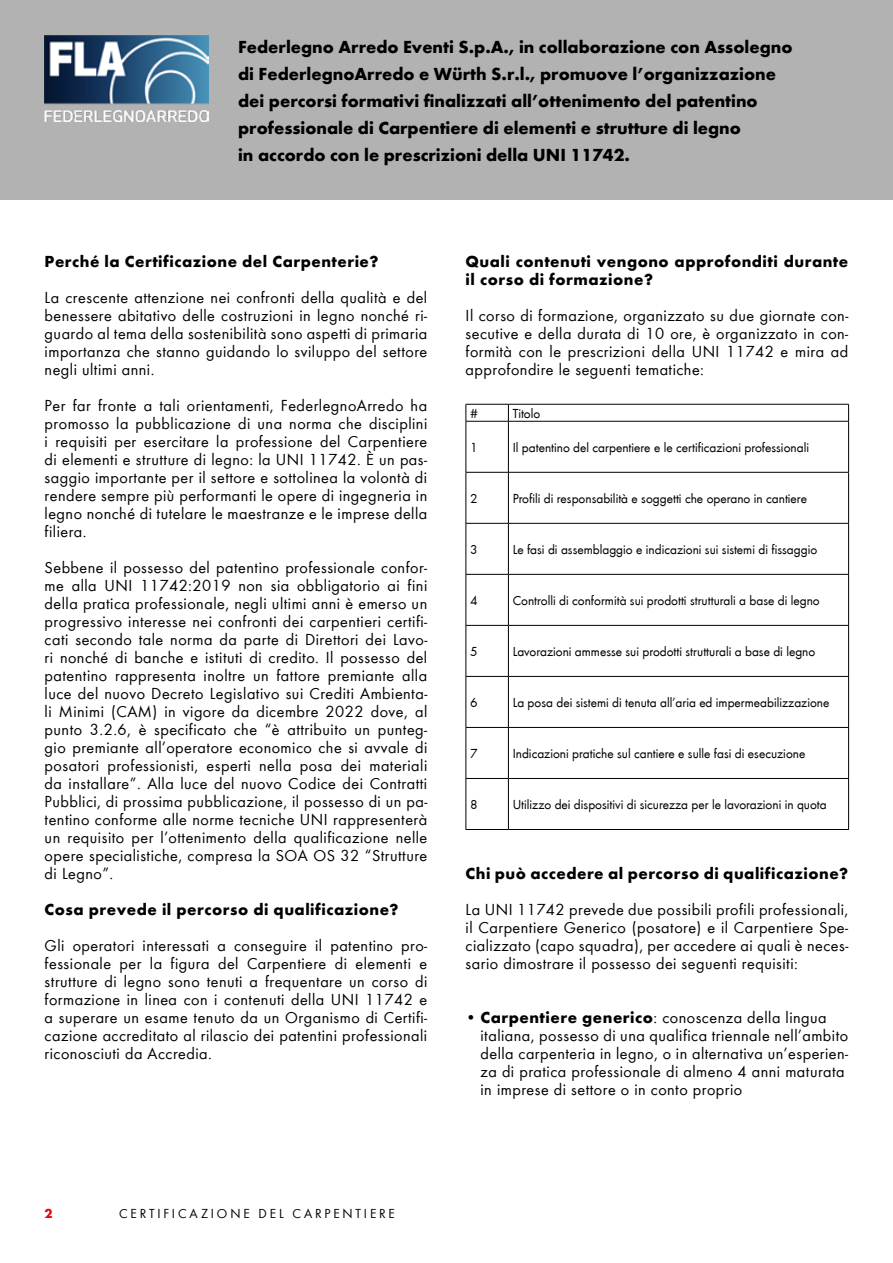
<style>
.page{position:relative;width:893px;height:1263px;background:#fff}
.page>*{position:absolute;margin:0;border:0;box-sizing:border-box;transform-origin:0 0}
.t1{font:700 18px/27px "Wuerth Global";color:#000}
.t2{font:16.5px/18px "Wuerth Global";letter-spacing:.03em;color:#000;text-align:justify}
.t3{font:700 16.5px/18px "Wuerth Global";letter-spacing:.03em;color:#000}
.t4{font:13.5px "Wuerth";color:#000}
.t5{font:13.5px "Wuerth Global";letter-spacing:.21em;color:#000}
.t6{font:700 13.5px "Wuerth Global";color:#e30613}
.s1{font-weight:700}
</style>
<div class="page">
<div style="left:0;top:0;width:893px;height:200px;background:#b3b2b2"></div>
<hr style="left:466px;top:404px;width:42px;height:1px;background:#000">
<svg style="left:466px;top:404px;width:1px;height:17px"></svg>
<hr style="left:508px;top:404px;width:341px;height:1px;background:#000">
<svg style="left:508px;top:404px;width:1px;height:17px"></svg>
<svg style="left:848px;top:404px;width:1px;height:17px"></svg>
<hr style="left:466px;top:421px;width:42px;height:1px;background:#000">
<hr style="left:466px;top:421px;width:1px;height:51px;background:#000">
<hr style="left:508px;top:421px;width:341px;height:1px;background:#000">
<hr style="left:508px;top:421px;width:1px;height:51px;background:#000">
<hr style="left:848px;top:421px;width:1px;height:51px;background:#000">
<hr style="left:466px;top:472px;width:42px;height:1px;background:#000">
<hr style="left:466px;top:472px;width:1px;height:51px;background:#000">
<hr style="left:508px;top:472px;width:341px;height:1px;background:#000">
<hr style="left:508px;top:472px;width:1px;height:51px;background:#000">
<hr style="left:848px;top:472px;width:1px;height:51px;background:#000">
<hr style="left:466px;top:523px;width:42px;height:1px;background:#000">
<hr style="left:466px;top:524px;width:1px;height:50px;background:#000">
<hr style="left:508px;top:523px;width:341px;height:1px;background:#000">
<hr style="left:508px;top:524px;width:1px;height:50px;background:#000">
<hr style="left:848px;top:524px;width:1px;height:50px;background:#000">
<hr style="left:466px;top:574px;width:42px;height:1px;background:#000">
<hr style="left:466px;top:575px;width:1px;height:50px;background:#000">
<hr style="left:508px;top:574px;width:341px;height:1px;background:#000">
<hr style="left:508px;top:575px;width:1px;height:50px;background:#000">
<hr style="left:848px;top:575px;width:1px;height:50px;background:#000">
<hr style="left:466px;top:625px;width:42px;height:1px;background:#000">
<hr style="left:466px;top:626px;width:1px;height:50px;background:#000">
<hr style="left:508px;top:625px;width:341px;height:1px;background:#000">
<hr style="left:508px;top:626px;width:1px;height:50px;background:#000">
<hr style="left:848px;top:626px;width:1px;height:50px;background:#000">
<hr style="left:466px;top:676px;width:42px;height:1px;background:#000">
<hr style="left:466px;top:677px;width:1px;height:50px;background:#000">
<hr style="left:508px;top:676px;width:341px;height:1px;background:#000">
<hr style="left:508px;top:677px;width:1px;height:50px;background:#000">
<hr style="left:848px;top:677px;width:1px;height:50px;background:#000">
<hr style="left:466px;top:727px;width:42px;height:1px;background:#000">
<hr style="left:466px;top:728px;width:1px;height:50px;background:#000">
<hr style="left:508px;top:727px;width:341px;height:1px;background:#000">
<hr style="left:508px;top:728px;width:1px;height:50px;background:#000">
<hr style="left:848px;top:728px;width:1px;height:50px;background:#000">
<hr style="left:466px;top:778px;width:42px;height:1px;background:#000">
<hr style="left:466px;top:779px;width:1px;height:50px;background:#000">
<hr style="left:508px;top:778px;width:341px;height:1px;background:#000">
<hr style="left:508px;top:779px;width:1px;height:50px;background:#000">
<hr style="left:848px;top:779px;width:1px;height:50px;background:#000">
<hr style="left:466px;top:829px;width:42px;height:1px;background:#000">
<hr style="left:508px;top:829px;width:341px;height:1px;background:#000">
<img style="left:45px;top:35px;width:163px;height:86px">
<p class="t1" style="left:238px;top:33px;width:556px">Federlegno Arredo Eventi S.p.A., in collaborazione con Assolegno di FederlegnoArredo e Würth S.r.l., promuove l’organizzazione dei percorsi formativi finalizzati all’ottenimento del patentino professionale di Carpentiere di elementi e strutture di legno<br>in accordo con le prescrizioni della UNI 11742.</p>
<p class="t3" style="left:45px;top:253px;width:335px">Perché la Certificazione del Carpenterie?</p>
<p class="t2" style="left:45px;top:289px;width:384px">La crescente attenzione nei confronti della qualità e del benessere abitativo delle costruzioni in legno nonché ri&shy;guardo al tema della sostenibilità sono aspetti di primaria importanza che stanno guidando lo sviluppo del settore negli ultimi anni.</p>
<p class="t2" style="left:45px;top:397px;width:384px">Per far fronte a tali orientamenti, FederlegnoArredo ha promosso la pubblicazione di una norma che disciplini i requisiti per esercitare la professione del Carpentiere di elementi e strutture di legno: la UNI 11742. È un pas&shy;saggio importante per il settore e sottolinea la volontà di rendere sempre più performanti le opere di ingegneria in legno nonché di tutelare le maestranze e le imprese della filiera.</p>
<p class="t2" style="left:45px;top:559px;width:384px">Sebbene il possesso del patentino professionale confor&shy;me alla UNI 11742:2019 non sia obbligatorio ai fini della pratica professionale, negli ultimi anni è emerso un progressivo interesse nei confronti dei carpentieri certifi&shy;cati secondo tale norma da parte di Direttori dei Lavo&shy;ri nonché di banche e istituti di credito. Il possesso del patentino rappresenta inoltre un fattore premiante alla luce del nuovo Decreto Legislativo sui Crediti Ambienta&shy;li Minimi (CAM) in vigore da dicembre 2022 dove, al punto 3.2.6, è specificato che “è attribuito un punteg&shy;gio premiante all’operatore economico che si avvale di posatori professionisti, esperti nella posa dei materiali da installare”. Alla luce del nuovo Codice dei Contratti Pubblici, di prossima pubblicazione, il possesso di un pa&shy;tentino conforme alle norme tecniche UNI rappresenterà un requisito per l’ottenimento della qualificazione nelle opere specialistiche, compresa la SOA OS 32 “Strutture di Legno”.</p>
<p class="t3" style="left:45px;top:901px;width:355px">Cosa prevede il percorso di qualificazione?</p>
<p class="t2" style="left:45px;top:937px;width:384px">Gli operatori interessati a conseguire il patentino pro&shy;fessionale per la figura del Carpentiere di elementi e strutture di legno sono tenuti a frequentare un corso di formazione in linea con i contenuti della UNI 11742 e a superare un esame tenuto da un Organismo di Certifi&shy;cazione accreditato al rilascio dei patentini professionali riconosciuti da Accredia.</p>
<p class="t3" style="left:466px;top:253px;width:384px">Quali contenuti vengono approfonditi durante il corso di formazione?</p>
<p class="t2" style="left:466px;top:307px;width:384px">Il corso di formazione, organizzato su due giornate con&shy;secutive e della durata di 10 ore, è organizzato in con&shy;formità con le prescrizioni della UNI 11742 e mira ad approfondire le seguenti tematiche:</p>
<p class="t4" style="left:470px;top:404px;width:9px">#</p>
<p class="t4" style="left:513px;top:404px;width:29px">Titolo</p>
<p class="t4" style="left:470px;top:438px;width:9px">1</p>
<p class="t4" style="left:513px;top:438px;width:298px">Il patentino del carpentiere e le certificazioni professionali</p>
<p class="t4" style="left:470px;top:489px;width:9px">2</p>
<p class="t4" style="left:513px;top:489px;width:296px">Profili di responsabilità e soggetti che operano in cantiere</p>
<p class="t4" style="left:470px;top:540px;width:9px">3</p>
<p class="t4" style="left:513px;top:540px;width:306px">Le fasi di assemblaggio e indicazioni sui sistemi di fissaggio</p>
<p class="t4" style="left:470px;top:591px;width:9px">4</p>
<p class="t4" style="left:513px;top:591px;width:309px">Controlli di conformità sui prodotti strutturali a base di legno</p>
<p class="t4" style="left:470px;top:642px;width:9px">5</p>
<p class="t4" style="left:513px;top:642px;width:304px">Lavorazioni ammesse sui prodotti strutturali a base di legno</p>
<p class="t4" style="left:470px;top:693px;width:9px">6</p>
<p class="t4" style="left:513px;top:693px;width:318px">La posa dei sistemi di tenuta all’aria ed impermeabilizzazione</p>
<p class="t4" style="left:470px;top:744px;width:9px">7</p>
<p class="t4" style="left:513px;top:744px;width:294px">Indicazioni pratiche sul cantiere e sulle fasi di esecuzione</p>
<p class="t4" style="left:470px;top:795px;width:9px">8</p>
<p class="t4" style="left:513px;top:795px;width:315px">Utilizzo dei dispositivi di sicurezza per le lavorazioni in quota</p>
<p class="t3" style="left:466px;top:865px;width:384px">Chi può accedere al percorso di qualificazione?</p>
<p class="t2" style="left:466px;top:901px;width:384px">La UNI 11742 prevede due possibili profili professionali, il Carpentiere Generico (posatore) e il Carpentiere Spe&shy;cializzato (capo squadra), per accedere ai quali è neces&shy;sario dimostrare il possesso dei seguenti requisiti:</p>
<p class="t2" style="left:480px;top:1009px;width:369px;text-align:left;text-indent:-15px">• <span class="s1">Carpentiere generico</span>: conoscenza della lingua italiana, possesso di una qualifica triennale nell’ambito della carpenteria in legno, o in alternativa un’esperien&shy;za di pratica professionale di almeno 4 anni maturata in imprese di settore o in conto proprio</p>
<p class="t6" style="left:45px;top:1206px;width:10px">2</p>
<p class="t5" style="left:119px;top:1206px;width:277px">CERTIFICAZIONE DEL CARPENTIERE</p>
</div>
